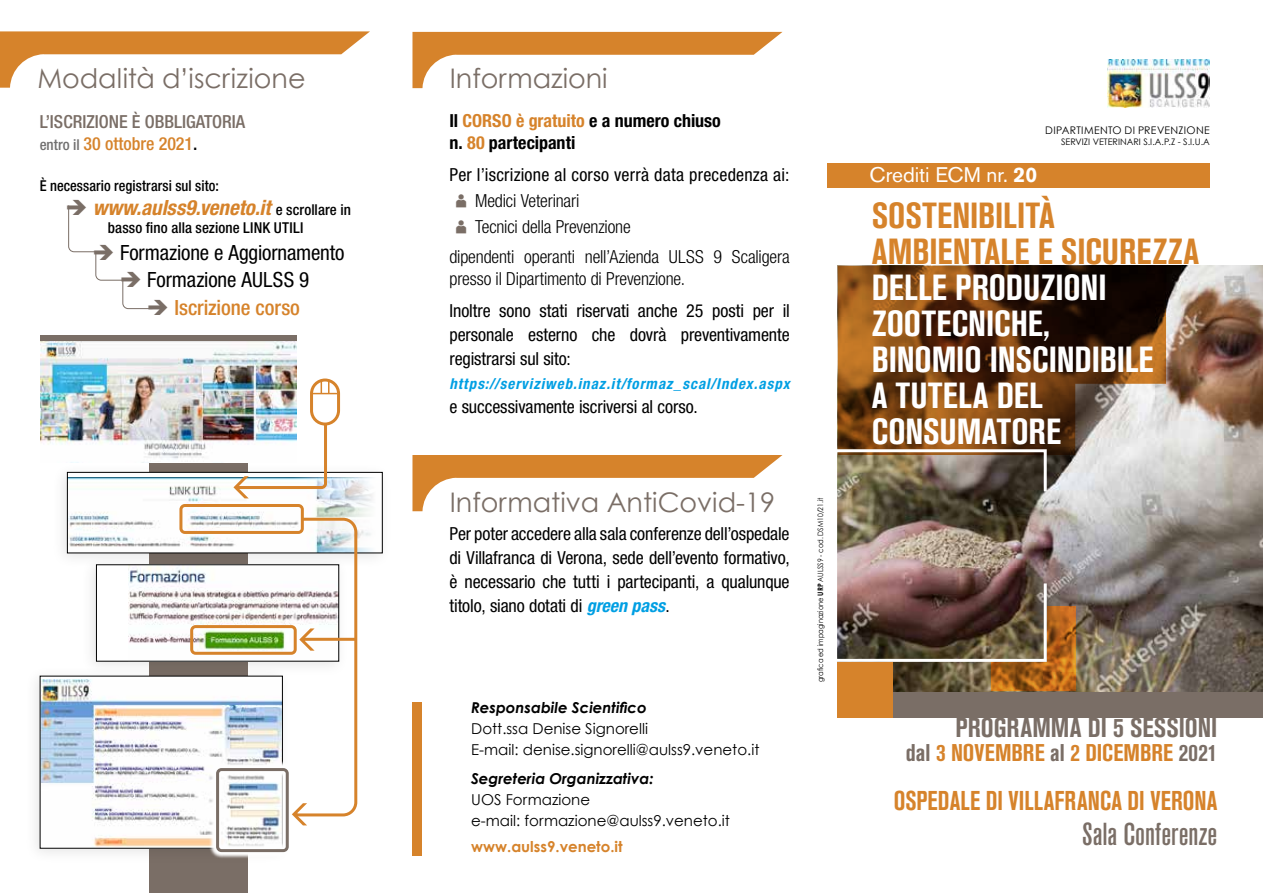
<style>
.page{position:relative;width:1263px;height:893px;background:#fff}
.page>*{position:absolute;margin:0;border:0;box-sizing:border-box;transform-origin:0 0}
.t1{font:36px/36px "Akzidenz Grotesk BQ Bd Cnd Alt";letter-spacing:-.005em;color:#fff}
.t2{font:36px/36px "Akzidenz Grotesk BQ Bd Cnd Alt";color:#d6832b}
.t3{font:31.5px "Akzidenz Grotesk BQ Md Cnd Alt";color:#7a6e66}
.t4{font:27px "Century Gothic";color:#7a6e66}
.t5{font:27px "Akzidenz Grotesk BQ Bd Cnd Alt";letter-spacing:.01em;color:#d6832b;scale:.9 1}
.t6{font:27px "Akzidenz Grotesk BQ Bd Cnd Alt";color:#7a6e66}
.t7{font:24px "Akzidenz Grotesk BQ Bd Cnd Alt";letter-spacing:.005em;color:#d6832b}
.t8{font:condensed 21px "Helvetica Neue LT Pro";letter-spacing:-.005em;color:#000}
.t9{font:italic 700 condensed 21px "Helvetica Neue LT Pro";color:#d6832b}
.t10{font:500 condensed 21px "Helvetica Neue LT Pro";letter-spacing:-.005em;color:#d6832b}
.t11{font:21px "Akzidenz Grotesk BQ";color:#fff}
.t12{font:condensed 18px/24px "Helvetica Neue LT Pro";letter-spacing:-.005em;color:#000;text-align:justify}
.t13{font:300 condensed 18px/25.8px "Helvetica Neue LT Pro";letter-spacing:-.01em;color:#000}
.t14{font:700 condensed 18px/21.6px "Helvetica Neue LT Pro";color:#000}
.t15{font:500 condensed 18px/21.6px "Helvetica Neue LT Pro";color:#7a6e66}
.t16{font:condensed 18px "Helvetica Neue LT Pro";letter-spacing:.015em;color:#000}
.t17{font:15px/21px "Century Gothic";color:#000}
.t18{font:italic 700 condensed 15px "Helvetica Neue LT Pro";letter-spacing:.065em;color:#009fe3}
.t19{font:italic 700 15px "Century Gothic";color:#000}
.t20{font:500 condensed 15px "Helvetica Neue LT Pro";letter-spacing:.005em;color:#000;scale:.96 1}
.t21{font:500 condensed 15px "Helvetica Neue LT Pro";letter-spacing:.005em;color:#000}
.t22{font:700 15px "Century Gothic";color:#d6832b}
.t23{font:10.5px "Century Gothic";letter-spacing:.03em;color:#000}
.t24{font:9px "Century Gothic";color:#000}
.t25{font:7.5px "Century Gothic";color:#000;scale:.9 1}
.s1{font-size:15px;color:#706f6f}
.s2{color:#d6832b}
.s3{color:#000}
.s4{color:#7a6e66}
.s5{font-weight:500;font-style:normal;font-size:15px;color:#000}
.s6{font-weight:700}
.s7{font-weight:700;font-style:italic;color:#009fe3}
</style>
<div class="page">
<img style="left:893px;top:266px;width:370px;height:426px">
<div style="left:149px;top:394px;width:99px;height:499px;background:#7a6e66"></div>
<svg style="left:412px;top:32px;width:370px;height:56px"></svg>
<svg style="left:412px;top:455px;width:370px;height:56px"></svg>
<img style="left:1107px;top:60px;width:103px;height:48px">
<div style="left:412px;top:702px;width:10px;height:153px;background:#d6832b"></div>
<svg style="left:0;top:31px;width:370px;height:57px"></svg>
<svg style="left:68px;top:205px;width:85px;height:105px"></svg>
<svg style="left:40px;top:335px;width:256px;height:7px;background:#897f78"></svg>
<img style="left:40px;top:342px;width:256px;height:119px">
<div style="left:51px;top:461px;width:342px;height:108px;background:#000;opacity:.1"></div>
<div style="left:67px;top:472px;width:315px;height:81px;background:#fff"></div>
<img style="left:69px;top:477px;width:304px;height:74px">
<div style="left:67px;top:472px;width:316px;height:81px;border:1px solid #000"></div>
<div style="left:179px;top:504px;width:125px;height:30px;border:3px solid #d6832b;border-radius:4px"></div>
<div style="left:24px;top:665px;width:269px;height:199px;background:#000;opacity:.1"></div>
<img style="left:42px;top:679px;width:239px;height:168px">
<div style="left:80px;top:554px;width:269px;height:123px;background:#000;opacity:.1"></div>
<div style="left:96px;top:565px;width:243px;height:96px;background:#fff"></div>
<img style="left:128px;top:566px;width:164px;height:85px">
<svg style="left:209px;top:761px;width:84px;height:98px"></svg>
<div style="left:216px;top:768px;width:73px;height:84px;border:3px solid #7a6e66;border-radius:4px"></div>
<svg style="left:292px;top:516px;width:67px;height:309px"></svg>
<div style="left:190px;top:625px;width:107px;height:30px;border:3px solid #d6832b;border-radius:4px"></div>
<hr style="left:303px;top:638px;width:52px;height:3px;background:#d6832b">
<img style="left:233px;top:421px;width:95px;height:77px">
<div style="left:310px;top:378px;width:30px;height:48px;border:3px solid #d6832b;border-radius:14px"></div>
<svg style="left:313px;top:381px;width:24px;height:13px"></svg>
<svg style="left:838px;top:266px;width:328px;height:189px;background:#6a4321"></svg>
<svg style="left:991px;top:606px;width:85px;height:85px;background:#b06318"></svg>
<img style="left:837px;top:448px;width:211px;height:215px">
<div style="left:892px;top:692px;width:371px;height:26px;background:#7a6e66"></div>
<div style="left:838px;top:662px;width:55px;height:56px;background:#d6832b"></div>
<div style="left:827px;top:163px;width:383px;height:24px;background:#d6832b"></div>
<h3 class="t4" style="left:37px;top:62px;width:270px">Modalità d’iscrizione</h3>
<h3 class="t4" style="left:450px;top:62px;width:159px">Informazioni</h3>
<p class="t15" style="left:40px;top:111px;width:207px">L’ISCRIZIONE È OBBLIGATORIA <span class="s1">entro il</span> <span class="s2">30 ottobre 2021</span><span class="s3">.</span></p>
<p class="t20" style="left:40px;top:177px;width:188px">È necessario registrarsi sul sito:</p>
<p class="t9" style="left:65px;top:195px;width:287px"><span class="s4">➔</span> www.aulss9.veneto.it <span class="s5">e scrollare in</span></p>
<p class="t21" style="left:108px;top:219px;width:197px">basso fino alla sezione LINK UTILI</p>
<p class="t8" style="left:93px;top:241px;width:253px"><span class="s4">➔</span> Formazione e Aggiornamento</p>
<p class="t8" style="left:120px;top:268px;width:191px"><span class="s4">➔</span> Formazione AULSS 9</p>
<p class="t10" style="left:147px;top:295px;width:155px"><span class="s4">➔</span> Iscrizione corso</p>
<p class="t14" style="left:449px;top:110px;width:273px">Il <span class="s2">CORSO è gratuito</span> e a numero chiuso n. <span class="s2">80</span> partecipanti</p>
<p class="t16" style="left:449px;top:164px;width:341px">Per l’iscrizione al corso verrà data precedenza ai:</p>
<p class="t13" style="left:475px;top:188px;width:157px">Medici Veterinari<br>Tecnici della Prevenzione</p>
<p class="t13" style="left:449px;top:246px;width:342px;line-height:21.6px">dipendenti operanti nell’Azienda ULSS 9 Scaligera presso il Dipartimento di Prevenzione.</p>
<p class="t12" style="left:449px;top:299px;width:342px">Inoltre sono stati riservati anche 25 posti per il personale esterno che dovrà preventivamente registrarsi sul sito:</p>
<p class="t18" style="left:449px;top:375px;width:342px">https://serviziweb.inaz.it/formaz_scal/Index.aspx</p>
<p class="t12" style="left:449px;top:395px;width:250px">e successivamente iscriversi al corso.</p>
<p class="t11" style="left:870px;top:163px;width:169px">Crediti ECM nr. <span class="s6">20</span></p>
<p class="t23" style="left:1045px;top:124px;width:166px">DIPARTIMENTO DI PREVENZIONE</p>
<p class="t24" style="left:1061px;top:136px;width:150px">SERVIZI VETERINARI S.I.A.P.Z - S.I.U.A</p>
<h1 class="t2" style="left:872px;top:197px;width:329px">SOSTENIBILITÀ<br>AMBIENTALE E SICUREZZA</h1>
<h1 class="t1" style="left:872px;top:269px;width:283px">DELLE PRODUZIONI<br>ZOOTECNICHE,<br>BINOMIO INSCINDIBILE<br>A TUTELA DEL<br>CONSUMATORE</h1>
<h3 class="t4" style="left:450px;top:485px;width:327px">Informativa AntiCovid-19</h3>
<p class="t12" style="left:449px;top:522px;width:342px">Per poter accedere alla sala conferenze dell’ospedale di Villafranca di Verona, sede dell’evento formativo, è necessario che tutti i partecipanti, a qualunque titolo, siano dotati di <span class="s7">green pass</span>.</p>
<p class="t25" style="left:816px;top:682px;width:207px;rotate:-90deg">grafica ed impaginazione <span class="s6">URP</span> AULSS9 - cod. DSM10/21.it</p>
<p class="t19" style="left:471px;top:698px;width:177px">Responsabile Scientifico</p>
<p class="t17" style="left:471px;top:718px;width:290px">Dott.ssa Denise Signorelli<br>E-mail: denise.signorelli@aulss9.veneto.it</p>
<p class="t19" style="left:471px;top:769px;width:184px">Segreteria Organizzativa:</p>
<p class="t17" style="left:471px;top:789px;width:260px">UOS Formazione<br>e-mail: formazione@aulss9.veneto.it</p>
<p class="t22" style="left:471px;top:837px;width:153px">www.aulss9.veneto.it</p>
<h3 class="t6" style="left:955px;top:712px;width:263px">PROGRAMMA DI 5 SESSIONI</h3>
<h3 class="t7" style="left:906px;top:739px;width:313px"><span class="s4">dal</span> 3 NOVEMBRE <span class="s4">al</span> 2 DICEMBRE <span class="s4">2021</span></h3>
<h3 class="t5" style="left:894px;top:785px;width:361px">OSPEDALE DI VILLAFRANCA DI VERONA</h3>
<h2 class="t3" style="left:1082px;top:816px;width:137px">Sala Conferenze</h2>
</div>
